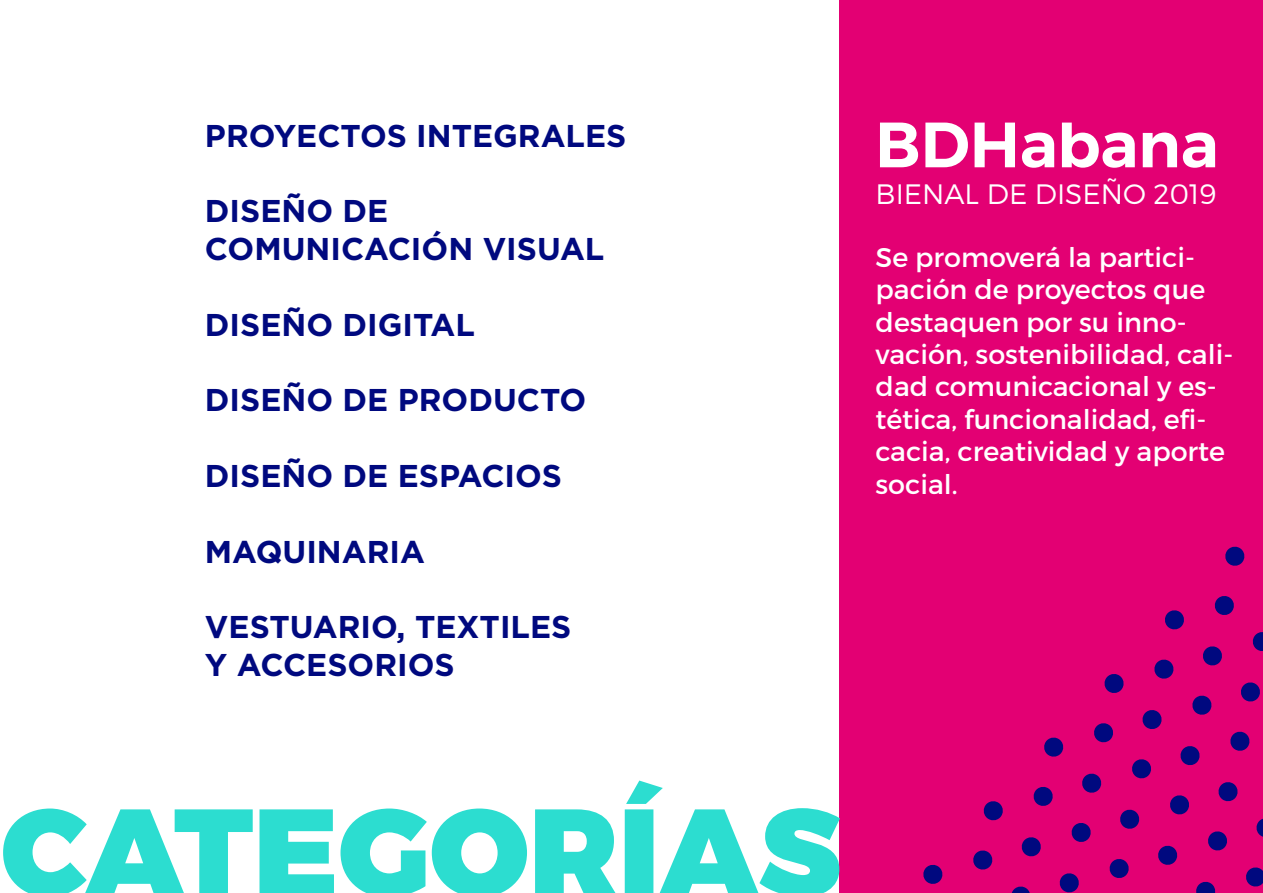
<style>
.page{position:relative;width:1263px;height:893px;background:#fff}
.page>*{position:absolute;margin:0;border:0;box-sizing:border-box;transform-origin:0 0}
.t1{font:900 123.6px "Montserrat";color:#2cddd0}
.t2{font:700 31.5px/37.8px "Gotham";color:#00097f}
.t3{font:300 28.05px "Montserrat";color:#fff}
.t4{font:27px/32.4px "Montserrat";color:#fff}
</style>
<div class="page">
<div style="left:839px;top:0;width:424px;height:893px;background:#e30073"></div>
<svg style="left:880px;top:123px;width:38px;height:44px"></svg>
<svg style="left:925px;top:123px;width:43px;height:44px"></svg>
<svg style="left:974px;top:123px;width:41px;height:44px"></svg>
<svg style="left:1022px;top:133px;width:32px;height:35px"></svg>
<svg style="left:1062px;top:123px;width:73px;height:45px"></svg>
<svg style="left:1143px;top:133px;width:34px;height:34px"></svg>
<svg style="left:1183px;top:133px;width:32px;height:35px"></svg>
<svg style="left:923px;top:864px;width:20px;height:20px"></svg>
<svg style="left:1011px;top:886px;width:19px;height:7px"></svg>
<svg style="left:973px;top:850px;width:20px;height:20px"></svg>
<svg style="left:1059px;top:873px;width:20px;height:20px"></svg>
<svg style="left:1021px;top:837px;width:20px;height:20px"></svg>
<svg style="left:983px;top:801px;width:20px;height:20px"></svg>
<svg style="left:1109px;top:859px;width:20px;height:19px"></svg>
<svg style="left:1071px;top:823px;width:20px;height:19px"></svg>
<svg style="left:1033px;top:786px;width:20px;height:20px"></svg>
<svg style="left:1196px;top:881px;width:20px;height:12px"></svg>
<svg style="left:1158px;top:845px;width:20px;height:20px"></svg>
<svg style="left:1120px;top:809px;width:20px;height:20px"></svg>
<svg style="left:1082px;top:773px;width:20px;height:20px"></svg>
<svg style="left:1044px;top:737px;width:20px;height:20px"></svg>
<svg style="left:1246px;top:867px;width:17px;height:20px"></svg>
<svg style="left:1208px;top:831px;width:19px;height:20px"></svg>
<svg style="left:1170px;top:795px;width:19px;height:20px"></svg>
<svg style="left:1132px;top:759px;width:19px;height:20px"></svg>
<svg style="left:1094px;top:723px;width:19px;height:20px"></svg>
<svg style="left:1256px;top:818px;width:7px;height:19px"></svg>
<svg style="left:1218px;top:782px;width:20px;height:20px"></svg>
<svg style="left:1180px;top:746px;width:20px;height:20px"></svg>
<svg style="left:1142px;top:710px;width:20px;height:19px"></svg>
<svg style="left:1104px;top:674px;width:20px;height:19px"></svg>
<svg style="left:1230px;top:731px;width:20px;height:20px"></svg>
<svg style="left:1192px;top:695px;width:20px;height:20px"></svg>
<svg style="left:1154px;top:659px;width:20px;height:20px"></svg>
<svg style="left:1241px;top:682px;width:19px;height:20px"></svg>
<svg style="left:1203px;top:646px;width:19px;height:20px"></svg>
<svg style="left:1165px;top:610px;width:19px;height:20px"></svg>
<svg style="left:1252px;top:632px;width:11px;height:19px"></svg>
<svg style="left:1214px;top:596px;width:20px;height:19px"></svg>
<svg style="left:1225px;top:546px;width:20px;height:20px"></svg>
<p class="t2" style="left:205px;top:116px;width:423px">PROYECTOS INTEGRALES</p>
<p class="t2" style="left:205px;top:192px;width:401px">DISEÑO DE<br>COMUNICACIÓN VISUAL</p>
<p class="t2" style="left:205px;top:305px;width:272px">DISEÑO DIGITAL</p>
<p class="t2" style="left:205px;top:381px;width:383px">DISEÑO DE PRODUCTO</p>
<p class="t2" style="left:205px;top:456px;width:358px">DISEÑO DE ESPACIOS</p>
<p class="t2" style="left:205px;top:532px;width:221px">MAQUINARIA</p>
<p class="t2" style="left:205px;top:607px;width:368px">VESTUARIO, TEXTILES<br>Y ACCESORIOS</p>
<p class="t3" style="left:876px;top:177px;width:342px">BIENAL DE DISEÑO 2019</p>
<p class="t4" style="left:876px;top:241px;width:359px">Se promoverá la partici&shy;pación de proyectos que destaquen por su inno&shy;vación, sostenibilidad, cali&shy;dad comunicacional y es&shy;tética, funcionalidad, efi&shy;cacia, creatividad y aporte social.</p>
<h1 class="t1" style="left:1px;top:775px;width:841px">CATEGORÍAS</h1>
</div>
